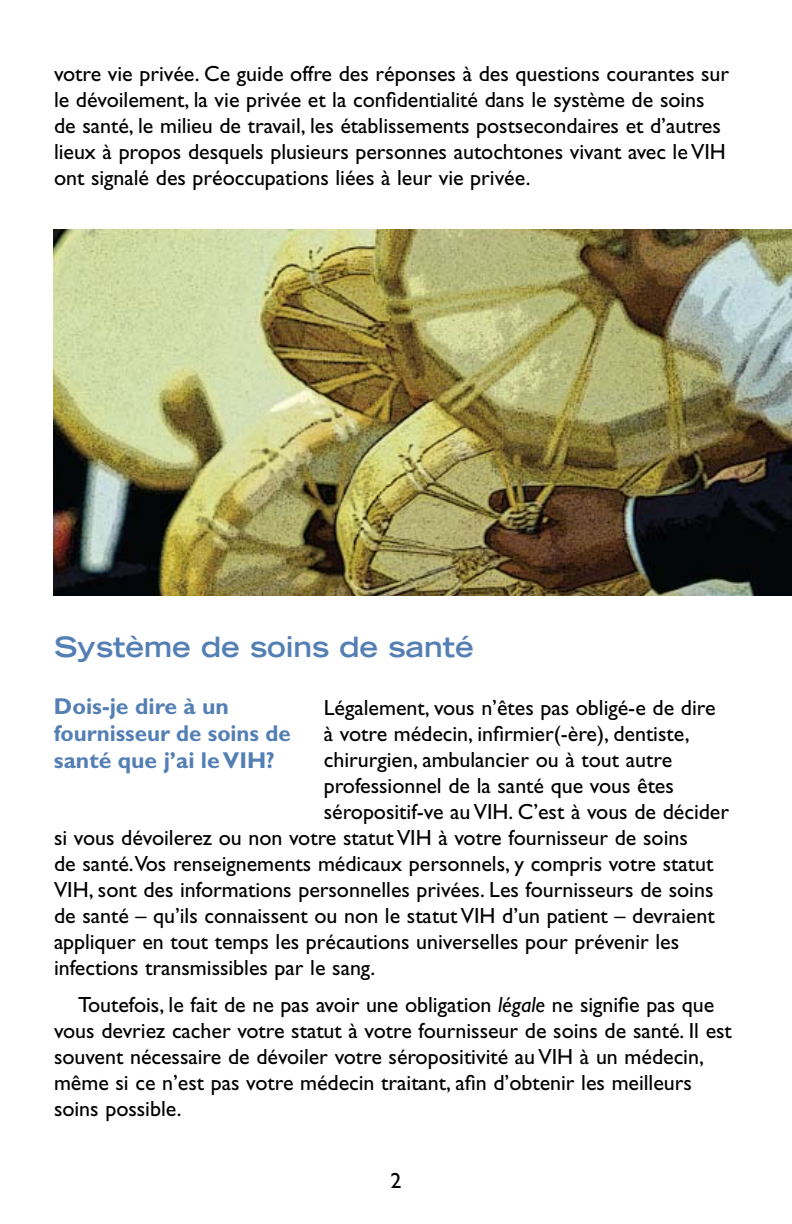
<style>
.page{position:relative;width:792px;height:1224px;background:#fff}
.page>*{position:absolute;margin:0;border:0;box-sizing:border-box;transform-origin:0 0}
.t1{font:700 expanded 28px "Trade Gothic LH";color:#547fb4}
.t2{font:700 23px/27px "Gill Sans";color:#547fb4}
.t3{font:22px/26px "Gill Sans";color:#000}
.s1{font-style:italic}
</style>
<div class="page">
<img style="left:54px;top:230px;width:738px;height:365px">
<p class="t3" style="left:54px;top:61px;width:677px">votre vie privée. Ce guide offre des réponses à des questions courantes sur le dévoilement, la vie privée et la confidentialité dans le système de soins de santé, le milieu de travail, les établissements postsecondaires et d’autres lieux à propos desquels plusieurs personnes autochtones vivant avec le VIH ont signalé des préoccupations liées à leur vie privée.</p>
<p class="t1" style="left:54px;top:629px;width:421px">Système de soins de santé</p>
<p class="t3" style="left:324px;top:695px;width:393px">Légalement, vous n’êtes pas obligé-e de dire</p>
<p class="t3" style="left:324px;top:721px;width:367px">à votre médecin, infirmier(-ère), dentiste,</p>
<p class="t3" style="left:324px;top:747px;width:350px">chirurgien, ambulancier ou à tout autre</p>
<p class="t3" style="left:324px;top:773px;width:352px">professionnel de la santé que vous êtes</p>
<p class="t3" style="left:324px;top:799px;width:407px">séropositif-ve au VIH. C’est à vous de décider</p>
<p class="t3" style="left:54px;top:825px;width:635px">si vous dévoilerez ou non votre statut VIH à votre fournisseur de soins</p>
<p class="t3" style="left:54px;top:851px;width:661px">de santé.Vos renseignements médicaux personnels, y compris votre statut</p>
<p class="t3" style="left:54px;top:877px;width:661px">VIH, sont des informations personnelles privées. Les fournisseurs de soins</p>
<p class="t3" style="left:54px;top:903px;width:662px">de santé – qu’ils connaissent ou non le statut VIH d’un patient – devraient</p>
<p class="t3" style="left:54px;top:929px;width:627px">appliquer en tout temps les précautions universelles pour prévenir les</p>
<p class="t3" style="left:54px;top:955px;width:323px">infections transmissibles par le sang.</p>
<p class="t3" style="left:54px;top:992px;width:679px;text-indent:24px">Toutefois, le fait de ne pas avoir une obligation <span class="s1">légale</span> ne signifie pas que vous devriez cacher votre statut à votre fournisseur de soins de santé. Il est souvent nécessaire de dévoiler votre séropositivité au VIH à un médecin, même si ce n’est pas votre médecin traitant, afin d’obtenir les meilleurs soins possible.</p>
<p class="t2" style="left:54px;top:693px;width:238px">Dois-je dire à un fournisseur de soins de santé que j’ai le VIH?</p>
<p class="t3" style="left:390px;top:1168px;width:12px">2</p>
</div>
